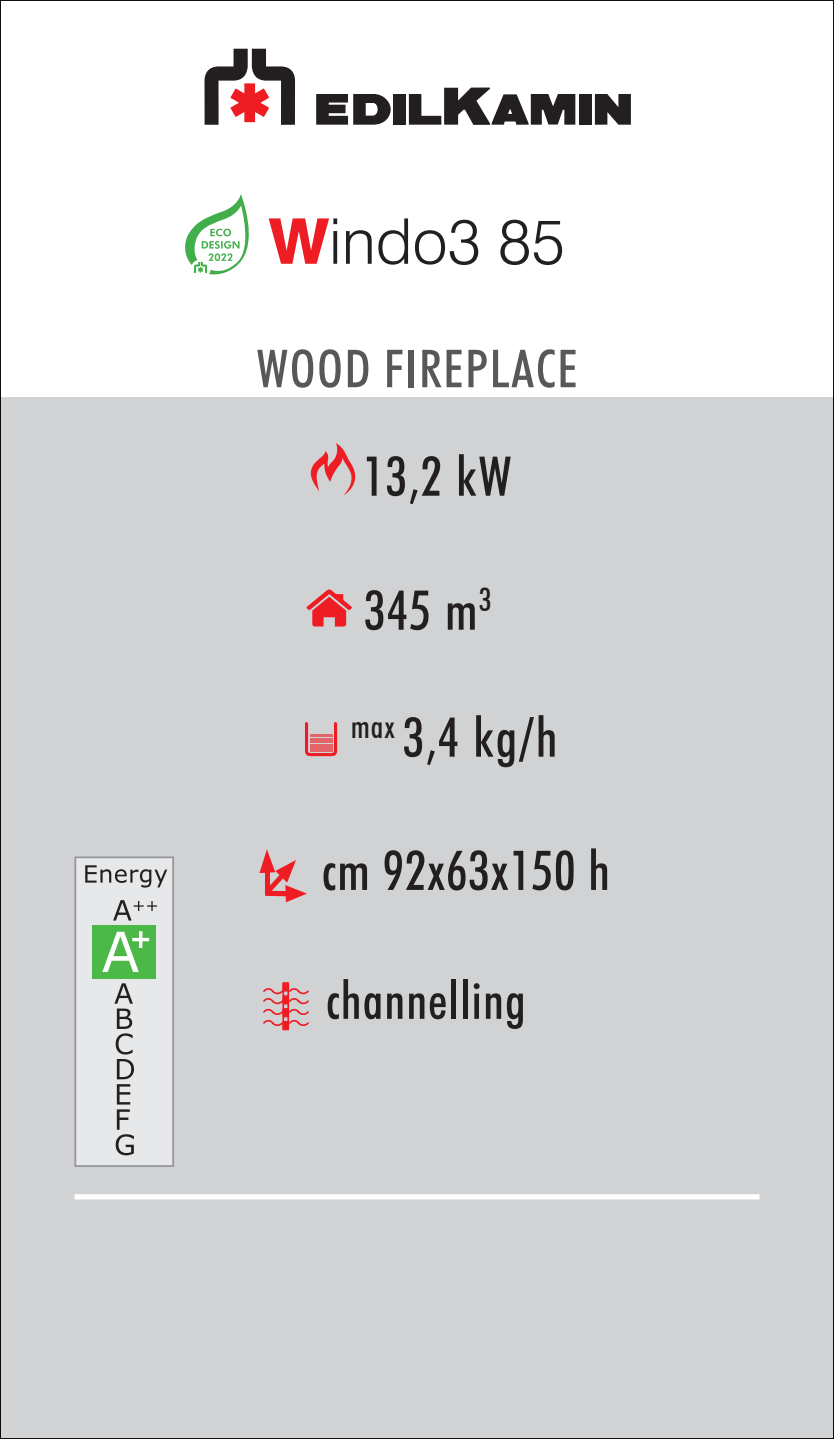
<style>
.page{position:relative;width:834px;height:1439px;background:#fff}
.page>*{position:absolute;margin:0;border:0;box-sizing:border-box;transform-origin:0 0}
.t1{font:300 63px "Swiss 721 BT";color:#231f20}
.t2{font:500 condensed 54.95px "Futura BT";letter-spacing:.02em;color:#231f20}
.t3{font:500 condensed 52.5px "Futura BT";letter-spacing:.03em;color:#57585a}
.t4{font:500 condensed 52.5px "Futura BT";letter-spacing:.02em;color:#231f20}
.s1{font-weight:800;color:#ee1d23}
</style>
<div class="page">
<div style="left:0;top:45px;width:833px;height:1394px;background:#d1d2d4"></div>
<div style="left:0;top:0;width:833px;height:397px;background:#fff"></div>
<svg style="left:204px;top:49px;width:91px;height:76px"></svg>
<div style="left:579px;top:94px;width:12px;height:31px;background:#231f20"></div>
<div style="left:393px;top:94px;width:12px;height:31px;background:#231f20"></div>
<svg style="left:316px;top:94px;width:75px;height:31px"></svg>
<svg style="left:409px;top:88px;width:166px;height:37px"></svg>
<svg style="left:594px;top:94px;width:36px;height:31px"></svg>
<svg style="left:259px;top:849px;width:48px;height:53px"></svg>
<div style="left:265px;top:890px;width:22px;height:6px;background:#ee1d23"></div>
<svg style="left:306px;top:589px;width:46px;height:37px"></svg>
<svg style="left:305px;top:722px;width:33px;height:35px"></svg>
<div style="left:310px;top:744px;width:22px;height:7px;background:#e26569"></div>
<hr style="left:310px;top:738px;width:22px;height:4px;background:#e26569">
<hr style="left:310px;top:734px;width:22px;height:2px;background:#ee1d23">
<svg style="left:310px;top:443px;width:46px;height:52px"></svg>
<svg style="left:282px;top:982px;width:7px;height:6px"></svg>
<div style="left:282px;top:1021px;width:7px;height:9px;background:#ee1d23;border:2px solid #ee1d23"></div>
<svg style="left:263px;top:988px;width:46px;height:38px"></svg>
<svg style="left:74px;top:856px;width:100px;height:311px;background:#dfe1e1"></svg>
<svg style="left:85px;top:865px;width:82px;height:22px;background:#b6b6b7"></svg>
<svg style="left:113px;top:900px;width:44px;height:20px"></svg>
<div style="left:92px;top:925px;width:64px;height:53px;background:#4cb848"></div>
<svg style="left:102px;top:931px;width:47px;height:41px"></svg>
<svg style="left:114px;top:983px;width:20px;height:172px;background:#b1b1b2"></svg>
<div style="left:74px;top:1194px;width:685px;height:5px;background:#fff"></div>
<svg style="left:185px;top:194px;width:64px;height:81px"></svg>
<p class="t1" style="left:269px;top:203px;width:297px"><span class="s1">W</span>indo3 85</p>
<p class="t3" style="left:256px;top:337px;width:322px">WOOD FIREPLACE</p>
<p class="t2" style="left:363px;top:443px;width:150px">13,2 kW</p>
<p class="t2" style="left:364px;top:577px;width:129px">345 m<sup>3</sup></p>
<p class="t2" style="left:351px;top:704px;width:208px"><sup>max</sup> 3,4 kg/h</p>
<p class="t2" style="left:322px;top:837px;width:289px">cm 92x63x150 h</p>
<p class="t4" style="left:326px;top:968px;width:201px">channelling</p>
</div>
